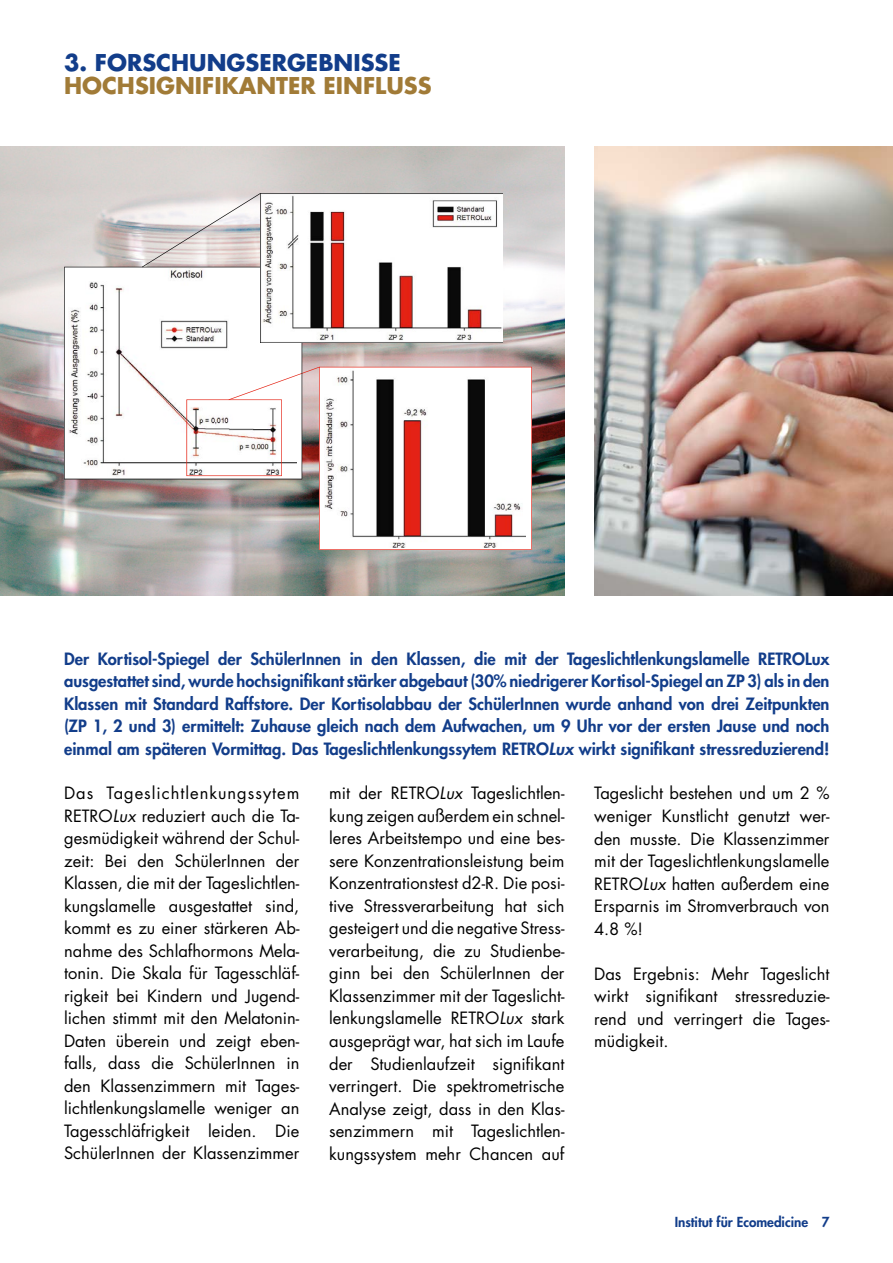
<style>
.page{position:relative;width:893px;height:1263px;background:#fff}
.page>*{position:absolute;margin:0;border:0;box-sizing:border-box;transform-origin:0 0}
.t1{font:700 22.5px "Futura Std";color:#a17b37}
.t2{font:700 22.5px "Futura Std";color:#123d8a}
.t3{font:16.5px/22.5px "Futura Std";color:#000;text-align:justify}
.t4{font:800 16.5px/22.5px "Futura Std";color:#123d8a;text-align:justify}
.t5{font:800 13.5px "Futura Std";color:#123d8a}
.s1{font-style:italic}
</style>
<div class="page">
<img style="left:0;top:147px;width:564px;height:448px">
<img style="left:594px;top:147px;width:299px;height:448px">
<svg style="left:142px;top:193px;width:118px;height:74px"></svg>
<img style="left:186px;top:367px;width:346px;height:183px">
<svg style="left:64px;top:267px;width:238px;height:212px"></svg>
<img style="left:260px;top:193px;width:242px;height:150px">
<img style="left:324px;top:369px;width:202px;height:178px">
<h1 class="t2" style="left:64px;top:48px;width:338px">3. FORSCHUNGSERGEBNISSE</h1>
<h1 class="t1" style="left:64px;top:70px;width:369px">HOCHSIGNIFIKANTER EINFLUSS</h1>
<p class="t4" style="left:64px;top:647px;width:767px">Der Kortisol-Spiegel der SchülerInnen in den Klassen, die mit der Tageslichtlenkungslamelle RETROLux ausgestattet sind, wurde hochsignifikant stärker abgebaut (30% niedrigerer Kortisol-Spiegel an ZP 3) als in den Klassen mit Standard Raffstore. Der Kortisolabbau der SchülerInnen wurde anhand von drei Zeitpunkten (ZP 1, 2 und 3) ermittelt: Zuhause gleich nach dem Aufwachen, um 9 Uhr vor der ersten Jause und noch einmal am späteren Vormittag. Das Tageslichtlenkungssytem RETRO<span class="s1">Lux</span> wirkt signifikant stressreduzierend!</p>
<p class="t3" style="left:64px;top:782px;width:237px">Das Tageslichtlenkungssytem RETRO<span class="s1">Lux</span> reduziert auch die Ta&shy;gesmüdigkeit während der Schul&shy;zeit: Bei den SchülerInnen der Klassen, die mit der Tageslichtlen&shy;kungslamelle ausgestattet sind, kommt es zu einer stärkeren Ab&shy;nahme des Schlafhormons Mela&shy;tonin. Die Skala für Tagesschläf&shy;rigkeit bei Kindern und Jugend&shy;lichen stimmt mit den Melatonin-Daten überein und zeigt eben&shy;falls, dass die SchülerInnen in den Klassenzimmern mit Tages&shy;lichtlenkungslamelle weniger an Tagesschläfrigkeit leiden. Die SchülerInnen der Klassenzimmer</p>
<p class="t3" style="left:329px;top:782px;width:237px">mit der RETRO<span class="s1">Lux</span> Tageslichtlen&shy;kung zeigen außerdem ein schnel&shy;leres Arbeitstempo und eine bes&shy;sere Konzentrationsleistung beim Konzentrationstest d2-R. Die posi&shy;tive Stressverarbeitung hat sich gesteigert und die negative Stress&shy;verarbeitung, die zu Studienbe&shy;ginn bei den SchülerInnen der Klassenzimmer mit der Tageslicht&shy;lenkungslamelle RETRO<span class="s1">Lux</span> stark ausgeprägt war, hat sich im Laufe der Studienlaufzeit signifikant verringert. Die spektrometrische Analyse zeigt, dass in den Klas&shy;senzimmern mit Tageslichtlen&shy;kungssystem mehr Chancen auf</p>
<p class="t3" style="left:594px;top:782px;width:237px">Tageslicht bestehen und um 2 % weniger Kunstlicht genutzt wer&shy;den musste. Die Klassenzimmer mit der Tageslichtlenkungslamelle RETRO<span class="s1">Lux</span> hatten außerdem eine Ersparnis im Stromverbrauch von 4.8 %!</p>
<p class="t3" style="left:594px;top:962px;width:237px">Das Ergebnis: Mehr Tageslicht wirkt signifikant stressreduzie&shy;rend und verringert die Tages&shy;müdigkeit.</p>
<p class="t5" style="left:675px;top:1213px;width:156px">Institut für Ecomedicine 7</p>
</div>
